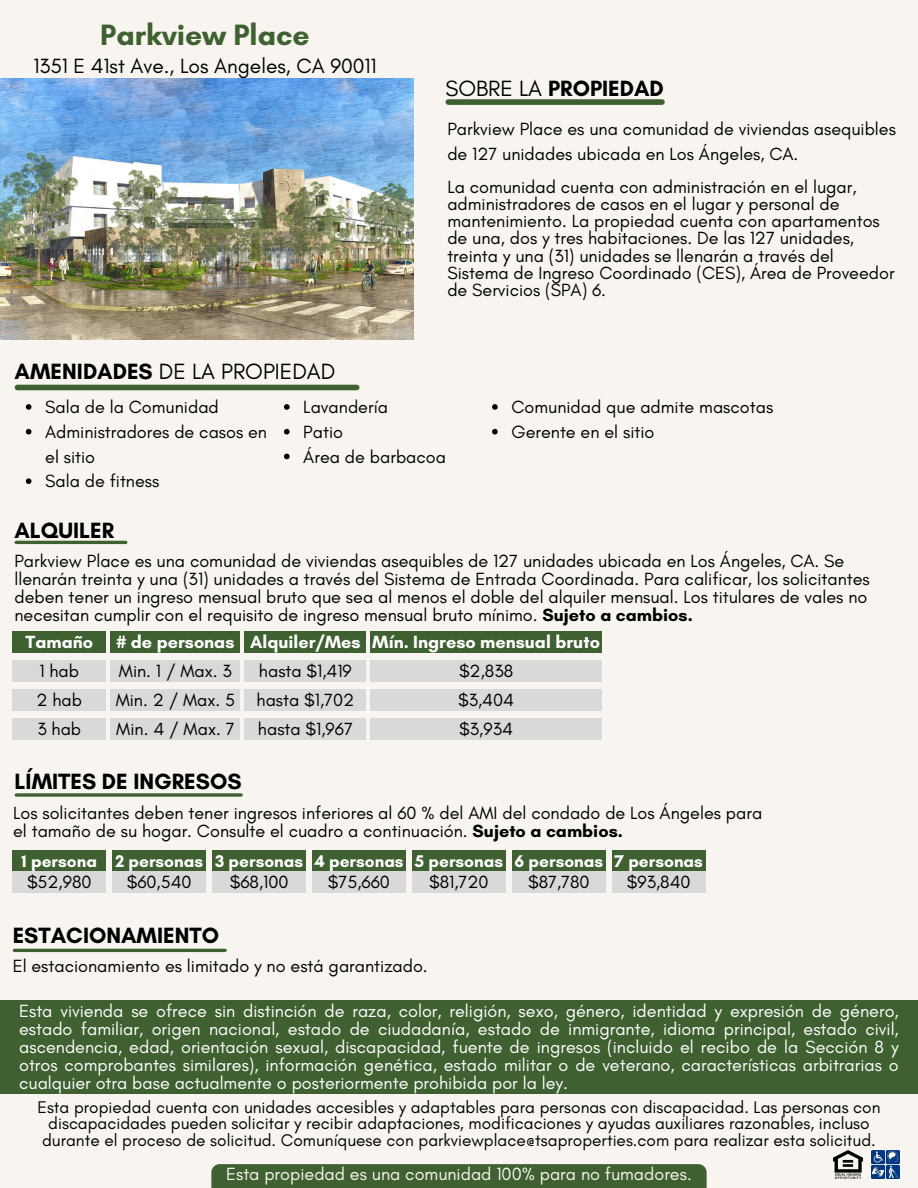
<style>
.page{position:relative;width:918px;height:1188px;background:#f8f5f0}
.page>*{position:absolute;margin:0;border:0;box-sizing:border-box;transform-origin:0 0}
.t1{font:700 30px "Glacial Indifference";color:#3f6131}
.t2{font:700 22.5px "Glacial Indifference";color:#000}
.t3{font:22.5px "Glacial Indifference";color:#000}
.t4{font:21px "Glacial Indifference";color:#000}
.t5{font:18px/24.8px "Glacial Indifference";color:#000}
.t6{font:18px/18px "Glacial Indifference";color:#fff;text-align:justify}
.t7{font:700 18px "Glacial Indifference";color:#fff}
.t8{font:18px "Glacial Indifference";color:#f8f5f0}
.t9{font:17.25px/16.8px "Glacial Indifference";color:#000;text-align:center}
.t10{font:700 17.25px "Glacial Indifference";color:#fff}
.s1{font-weight:700}
.s2{font-weight:400}
</style>
<div class="page">
<img style="left:0;top:79px;width:414px;height:261px">
<div style="left:13px;top:850px;width:93px;height:22px;background:#3f6131"></div>
<div style="left:13px;top:872px;width:93px;height:21px;background:#d9d9d9"></div>
<div style="left:113px;top:850px;width:93px;height:21px;background:#3f6131"></div>
<div style="left:113px;top:872px;width:93px;height:21px;background:#d9d9d9"></div>
<div style="left:213px;top:850px;width:93px;height:22px;background:#3f6131"></div>
<div style="left:213px;top:872px;width:93px;height:21px;background:#d9d9d9"></div>
<div style="left:312px;top:850px;width:94px;height:22px;background:#3f6131"></div>
<div style="left:312px;top:872px;width:94px;height:21px;background:#d9d9d9"></div>
<div style="left:412px;top:850px;width:94px;height:22px;background:#3f6131"></div>
<div style="left:412px;top:872px;width:94px;height:21px;background:#d9d9d9"></div>
<div style="left:512px;top:850px;width:93px;height:22px;background:#3f6131"></div>
<div style="left:512px;top:872px;width:93px;height:21px;background:#d9d9d9"></div>
<div style="left:612px;top:850px;width:93px;height:22px;background:#3f6131"></div>
<div style="left:612px;top:872px;width:93px;height:21px;background:#d9d9d9"></div>
<svg style="left:16px;top:793px;width:225px;height:4px"></svg>
<div style="left:0;top:1000px;width:918px;height:94px;background:#3f6131"></div>
<img style="left:871px;top:1150px;width:28px;height:28px">
<img style="left:833px;top:1150px;width:29px;height:28px">
<hr style="left:16px;top:541px;width:110px;height:3px;background:#3f6131">
<div style="left:13px;top:632px;width:93px;height:21px;background:#3f6131"></div>
<div style="left:245px;top:632px;width:121px;height:21px;background:#3f6131"></div>
<div style="left:371px;top:632px;width:231px;height:21px;background:#3f6131"></div>
<div style="left:111px;top:632px;width:129px;height:21px;background:#3f6131"></div>
<div style="left:13px;top:660px;width:93px;height:22px;background:#d9d9d9"></div>
<div style="left:245px;top:660px;width:121px;height:22px;background:#d9d9d9"></div>
<div style="left:371px;top:660px;width:231px;height:22px;background:#d9d9d9"></div>
<div style="left:111px;top:660px;width:129px;height:22px;background:#d9d9d9"></div>
<div style="left:13px;top:690px;width:93px;height:21px;background:#d9d9d9"></div>
<div style="left:245px;top:690px;width:121px;height:21px;background:#d9d9d9"></div>
<div style="left:371px;top:690px;width:231px;height:21px;background:#d9d9d9"></div>
<div style="left:111px;top:690px;width:129px;height:21px;background:#d9d9d9"></div>
<div style="left:13px;top:719px;width:93px;height:21px;background:#d9d9d9"></div>
<div style="left:245px;top:719px;width:121px;height:21px;background:#d9d9d9"></div>
<div style="left:371px;top:719px;width:231px;height:21px;background:#d9d9d9"></div>
<div style="left:111px;top:719px;width:129px;height:21px;background:#d9d9d9"></div>
<div style="left:448px;top:99px;width:214px;height:6px;background:#3f6131"></div>
<svg style="left:26px;top:404px;width:5px;height:6px"></svg>
<svg style="left:26px;top:429px;width:5px;height:6px"></svg>
<svg style="left:26px;top:478px;width:5px;height:6px"></svg>
<svg style="left:284px;top:404px;width:6px;height:6px"></svg>
<svg style="left:284px;top:429px;width:6px;height:6px"></svg>
<svg style="left:284px;top:454px;width:6px;height:5px"></svg>
<svg style="left:492px;top:404px;width:6px;height:6px"></svg>
<svg style="left:492px;top:429px;width:6px;height:6px"></svg>
<div style="left:17px;top:385px;width:340px;height:5px;background:#3f6131"></div>
<hr style="left:14px;top:949px;width:211px;height:3px;background:#3f6131">
<div style="left:211px;top:1164px;width:496px;height:24px;background:#3f6131"></div>
<h1 class="t1" style="left:100px;top:17px;width:211px">Parkview Place</h1>
<p class="t4" style="left:33px;top:53px;width:345px">1351 E 41st Ave., Los Angeles, CA 90011</p>
<p class="t3" style="left:15px;top:358px;width:322px"><span class="s1">AMENIDADES</span> DE LA PROPIEDAD</p>
<p class="t2" style="left:445px;top:75px;width:220px"><span class="s2">SOBRE LA</span> PROPIEDAD</p>
<p class="t5" style="left:447px;top:116px;width:450px">Parkview Place es una comunidad de viviendas asequibles de 127 unidades ubicada en Los Ángeles, CA.</p>
<p class="t5" style="left:447px;top:178px;width:449px;line-height:17.2px">La comunidad cuenta con administración en el lugar, administradores de casos en el lugar y personal de mantenimiento. La propiedad cuenta con apartamentos de una, dos y tres habitaciones. De las 127 unidades, treinta y una (31) unidades se llenarán a través del Sistema de Ingreso Coordinado (CES), Área de Proveedor de Servicios (SPA) 6.</p>
<p class="t5" style="left:45px;top:394px;width:223px">Sala de la Comunidad<br>Administradores de casos en el sitio<br>Sala de fitness</p>
<p class="t5" style="left:303px;top:394px;width:144px">Lavandería<br>Patio<br>Área de barbacoa</p>
<p class="t5" style="left:511px;top:394px;width:263px">Comunidad que admite mascotas<br>Gerente en el sitio</p>
<p class="t2" style="left:14px;top:517px;width:101px">ALQUILER</p>
<p class="t5" style="left:14px;top:551px;width:857px;line-height:18px">Parkview Place es una comunidad de viviendas asequibles de 127 unidades ubicada en Los Ángeles, CA. Se llenarán treinta y una (31) unidades a través del Sistema de Entrada Coordinada. Para calificar, los solicitantes deben tener un ingreso mensual bruto que sea al menos el doble del alquiler mensual. Los titulares de vales no necesitan cumplir con el requisito de ingreso mensual bruto mínimo. <span class="s1">Sujeto a cambios.</span></p>
<p class="t7" style="left:26px;top:631px;width:69px">Tamaño</p>
<p class="t7" style="left:116px;top:631px;width:485px"># de personas Alquiler/Mes Mín. Ingreso mensual bruto</p>
<p class="t5" style="left:39px;top:658px;width:41px">1 hab</p>
<p class="t5" style="left:119px;top:658px;width:115px">Min. 1 / Max. 3</p>
<p class="t5" style="left:259px;top:658px;width:94px">hasta $1,419</p>
<p class="t5" style="left:459px;top:658px;width:56px">$2,838</p>
<p class="t5" style="left:36px;top:687px;width:47px">2 hab</p>
<p class="t5" style="left:116px;top:687px;width:240px">Min. 2 / Max. 5 hasta $1,702</p>
<p class="t5" style="left:458px;top:687px;width:58px">$3,404</p>
<p class="t5" style="left:37px;top:716px;width:45px">3 hab</p>
<p class="t5" style="left:116px;top:716px;width:120px">Min. 4 / Max. 7</p>
<p class="t5" style="left:258px;top:716px;width:96px">hasta $1,967</p>
<p class="t5" style="left:459px;top:716px;width:55px">$3,934</p>
<p class="t2" style="left:15px;top:768px;width:228px">LÍMITES DE INGRESOS</p>
<p class="t5" style="left:13px;top:804px;width:751px;line-height:18px">Los solicitantes deben tener ingresos inferiores al 60 % del AMI del condado de Los Ángeles para el tamaño de su hogar. Consulte el cuadro a continuación. <span class="s1">Sujeto a cambios.</span></p>
<p class="t10" style="left:22px;top:850px;width:77px">1 persona</p>
<p class="t5" style="left:27px;top:869px;width:66px">$52,980</p>
<p class="t10" style="left:115px;top:850px;width:89px">2 personas</p>
<p class="t5" style="left:127px;top:869px;width:66px">$60,540</p>
<p class="t10" style="left:215px;top:850px;width:90px">3 personas</p>
<p class="t5" style="left:230px;top:869px;width:60px">$68,100</p>
<p class="t10" style="left:314px;top:850px;width:91px">4 personas</p>
<p class="t5" style="left:328px;top:869px;width:64px">$75,660</p>
<p class="t10" style="left:415px;top:850px;width:90px">5 personas</p>
<p class="t5" style="left:429px;top:869px;width:61px">$81,720</p>
<p class="t10" style="left:515px;top:850px;width:90px">6 personas</p>
<p class="t5" style="left:528px;top:869px;width:63px">$87,780</p>
<p class="t10" style="left:615px;top:850px;width:90px">7 personas</p>
<p class="t5" style="left:627px;top:869px;width:65px">$93,840</p>
<p class="t2" style="left:13px;top:922px;width:208px">ESTACIONAMIENTO</p>
<p class="t5" style="left:13px;top:953px;width:417px">El estacionamiento es limitado y no está garantizado.</p>
<p class="t6" style="left:19px;top:1001px;width:881px">Esta vivienda se ofrece sin distinción de raza, color, religión, sexo, género, identidad y expresión de género, estado familiar, origen nacional, estado de ciudadanía, estado de inmigrante, idioma principal, estado civil, ascendencia, edad, orientación sexual, discapacidad, fuente de ingresos (incluido el recibo de la Sección 8 y otros comprobantes similares), información genética, estado militar o de veterano, características arbitrarias o cualquier otra base actualmente o posteriormente prohibida por la ley.</p>
<p class="t9" style="left:37px;top:1098px;width:845px">Esta propiedad cuenta con unidades accesibles y adaptables para personas con discapacidad. Las personas con discapacidades pueden solicitar y recibir adaptaciones, modificaciones y ayudas auxiliares razonables, incluso durante el proceso de solicitud. Comuníquese con parkviewplace@tsaproperties.com para realizar esta solicitud.</p>
<p class="t8" style="left:226px;top:1163px;width:467px">Esta propiedad es una comunidad 100% para no fumadores.</p>
</div>
